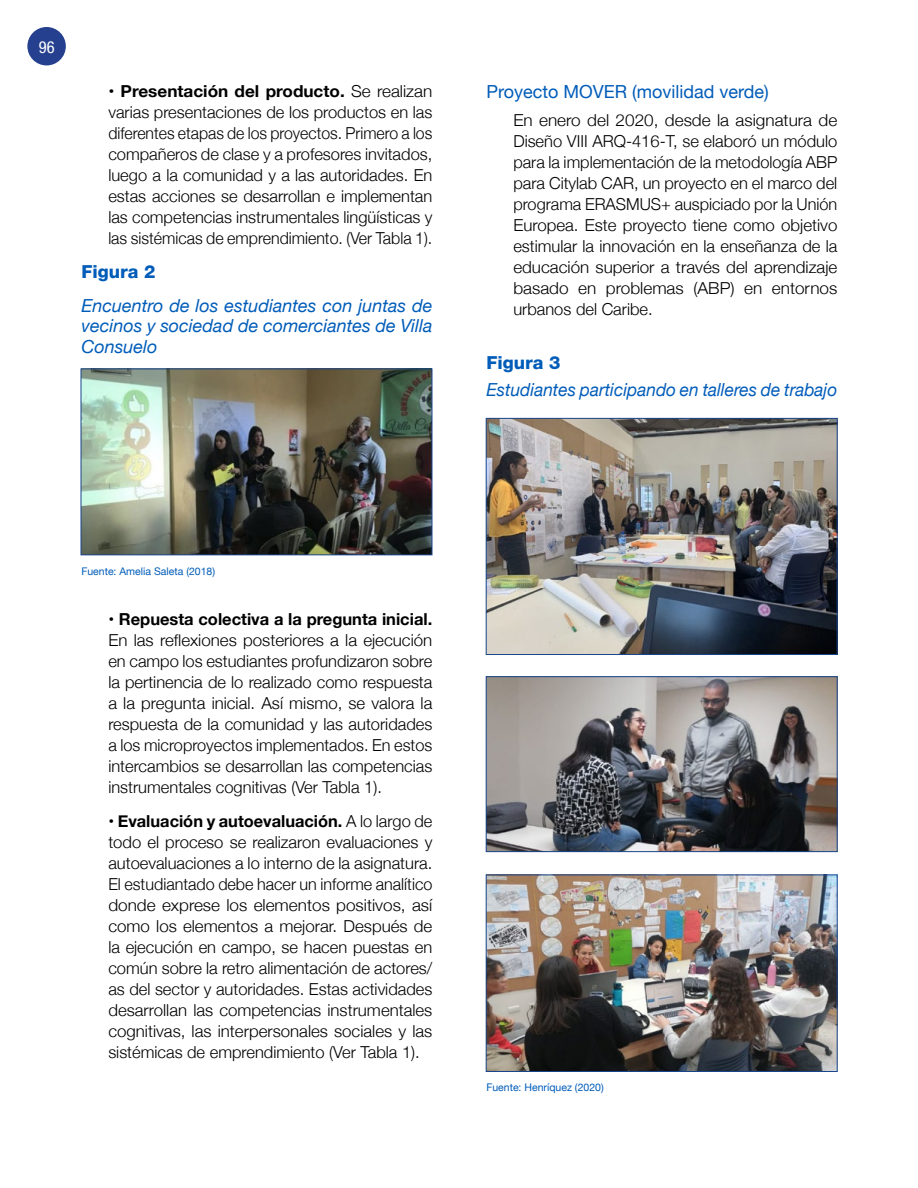
<style>
.page{position:relative;width:918px;height:1188px;background:#fff}
.page>*{position:absolute;margin:0;border:0;box-sizing:border-box;transform-origin:0 0}
.t1{font:italic 18px/20.5px "Helvetica Neue";color:#005cb9;text-align:justify}
.t2{font:italic 18px "Helvetica Neue";color:#005cb9;scale:.96 1}
.t3{font:18px "Helvetica Neue";color:#005cb9}
.t4{font:800 18px "Helvetica Neue";color:#005cb9}
.t5{font:300 16.5px/21px "Helvetica Neue";color:#000;text-align:justify}
.t6{font:300 16.5px/21px "Helvetica Neue";color:#000;text-align:justify;scale:1.04 1}
.t7{font:700 16.5px "Helvetica Neue";color:#000}
.t8{font:italic condensed 16.5px "Helvetica Neue";color:#fff}
.t9{font:10.5px "Helvetica Neue";color:#005cb9}
.s1{font-weight:700}
</style>
<div class="page">
<div style="left:27px;top:27px;width:39px;height:38px;background:#25408f;border-radius:50%"></div>
<img style="left:83px;top:371px;width:347px;height:182px">
<div style="left:81px;top:369px;width:351px;height:186px;border:1px solid #19458c"></div>
<img style="left:488px;top:420px;width:347px;height:233px">
<div style="left:486px;top:418px;width:351px;height:237px;border:1px solid #19458c"></div>
<img style="left:488px;top:678px;width:347px;height:172px">
<div style="left:486px;top:676px;width:351px;height:176px;border:1px solid #19458c"></div>
<img style="left:488px;top:877px;width:347px;height:193px">
<div style="left:486px;top:875px;width:351px;height:197px;border:1px solid #19458c"></div>
<p class="t8" style="left:39px;top:37px;width:17px">96</p>
<p class="t6" style="left:108px;top:80px;width:313px"><span class="s1">• Presentación del producto.</span> Se realizan varias presentaciones de los productos en las diferentes etapas de los proyectos. Primero a los compañeros de clase y a profesores invitados, luego a la comunidad y a las autoridades. En estas acciones se desarrollan e implementan las competencias instrumentales lingüísticas y las sistémicas de emprendimiento. (Ver Tabla 1).</p>
<p class="t4" style="left:81px;top:261px;width:76px">Figura 2</p>
<p class="t1" style="left:81px;top:296px;width:353px">Encuentro de los estudiantes con juntas de vecinos y sociedad de comerciantes de Villa Consuelo</p>
<p class="t3" style="left:486px;top:79px;width:284px">Proyecto MOVER (movilidad verde)</p>
<p class="t6" style="left:513px;top:109px;width:313px">En enero del 2020, desde la asignatura de Diseño VIII ARQ-416-T, se elaboró un módulo para la implementación de la metodología ABP para Citylab CAR, un proyecto en el marco del programa ERASMUS+ auspiciado por la Unión Europea. Este proyecto tiene como objetivo estimular la innovación en la enseñanza de la educación superior a través del aprendizaje basado en problemas (ABP) en entornos urbanos del Caribe.</p>
<p class="t4" style="left:486px;top:352px;width:76px">Figura 3</p>
<p class="t2" style="left:486px;top:377px;width:367px">Estudiantes participando en talleres de trabajo</p>
<p class="t9" style="left:81px;top:564px;width:135px">Fuente: Amelia Saleta (2018)</p>
<p class="t7" style="left:108px;top:606px;width:326px">• Repuesta colectiva a la pregunta inicial.</p>
<p class="t5" style="left:108px;top:628px;width:326px">En las reflexiones posteriores a la ejecución en campo los estudiantes profundizaron sobre la pertinencia de lo realizado como respuesta a la pregunta inicial. Así mismo, se valora la respuesta de la comunidad y las autoridades a los microproyectos implementados. En estos intercambios se desarrollan las competencias instrumentales cognitivas (Ver Tabla 1).</p>
<p class="t5" style="left:108px;top:810px;width:326px"><span class="s1">• Evaluación y autoevaluación.</span> A lo largo de todo el proceso se realizaron evaluaciones y autoevaluaciones a lo interno de la asignatura.<br>El estudiantado debe hacer un informe analítico donde exprese los elementos positivos, así como los elementos a mejorar. Después de la ejecución en campo, se hacen puestas en común sobre la retro alimentación de actores/ as del sector y autoridades. Estas actividades desarrollan las competencias instrumentales cognitivas, las interpersonales sociales y las sistémicas de emprendimiento (Ver Tabla 1).</p>
<p class="t9" style="left:486px;top:1080px;width:119px">Fuente: Henríquez (2020)</p>
</div>
